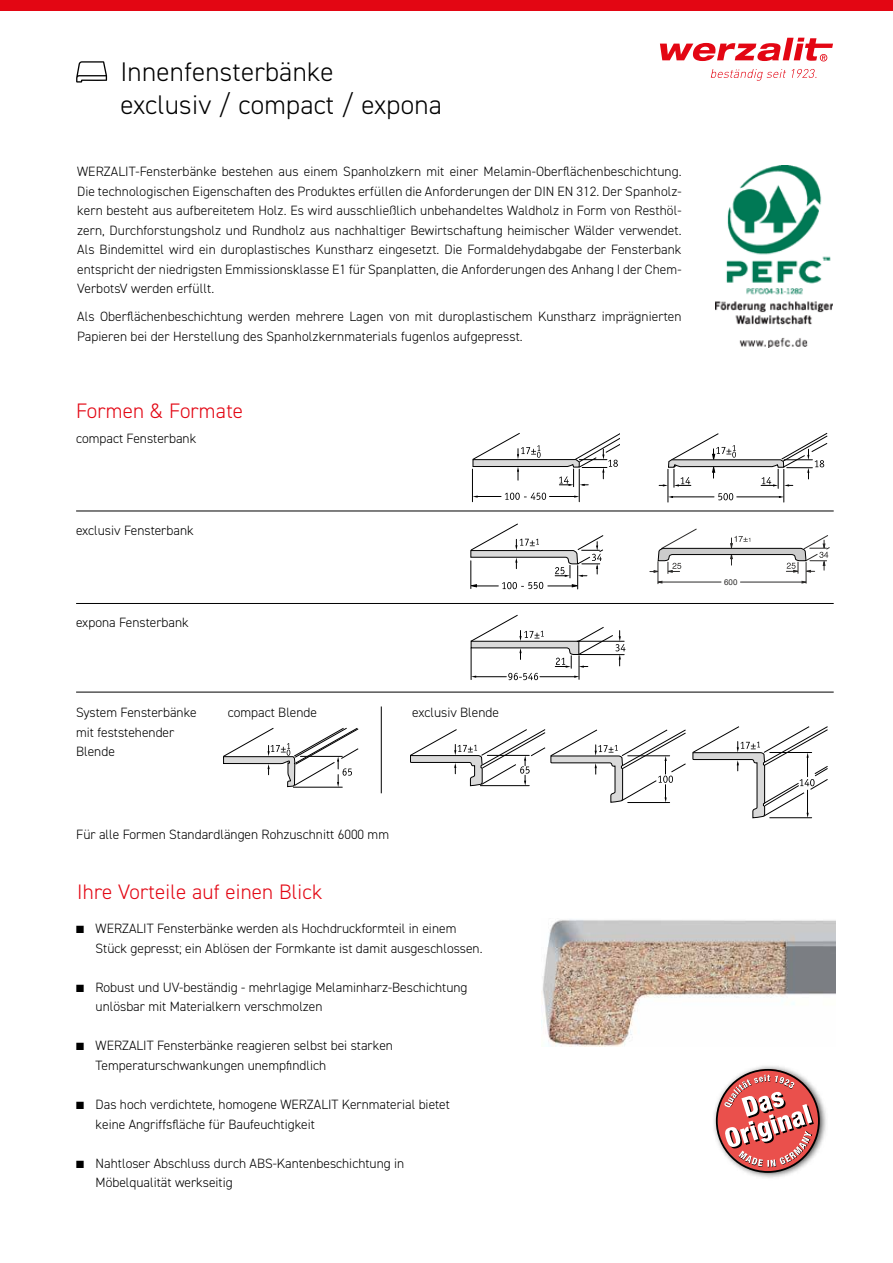
<style>
.page{position:relative;width:893px;height:1263px;background:#fff}
.page>*{position:absolute;margin:0;border:0;box-sizing:border-box;transform-origin:0 0}
.t1{font:300 27px/32.4px "DIN2014";letter-spacing:.01em;color:#000}
.t2{font:300 21px "DIN2014";letter-spacing:.01em;color:#e30613}
.t3{font:300 13.5px/19.5px "DIN2014";color:#000}
.t4{font:7.95px "Arial";color:#2b2a29}
</style>
<div class="page">
<div style="left:0;top:0;width:893px;height:11px;background:#e30613"></div>
<img style="left:541px;top:919px;width:295px;height:127px">
<svg style="left:76px;top:61px;width:31px;height:22px"></svg>
<svg style="left:660px;top:38px;width:173px;height:23px"></svg>
<svg style="left:711px;top:69px;width:75px;height:12px"></svg>
<svg style="left:792px;top:69px;width:24px;height:9px"></svg>
<svg style="left:470px;top:523px;width:134px;height:66px"></svg>
<svg style="left:471px;top:615px;width:154px;height:65px"></svg>
<svg style="left:410px;top:729px;width:276px;height:74px"></svg>
<svg style="left:692px;top:726px;width:136px;height:93px"></svg>
<hr style="left:293px;top:787px;width:49px;height:1px;background:#000">
<svg style="left:223px;top:727px;width:136px;height:60px"></svg>
<hr style="left:472px;top:469px;width:1px;height:33px;background:#000">
<hr style="left:579px;top:469px;width:1px;height:33px;background:#000">
<svg style="left:473px;top:493px;width:106px;height:7px"></svg>
<svg style="left:472px;top:433px;width:147px;height:54px"></svg>
<hr style="left:668px;top:469px;width:1px;height:33px;background:#000">
<hr style="left:784px;top:469px;width:1px;height:33px;background:#000">
<svg style="left:659px;top:433px;width:169px;height:67px"></svg>
<svg style="left:650px;top:528px;width:180px;height:56px"></svg>
<hr style="left:76px;top:511px;width:758px;height:1px;background:#000">
<hr style="left:76px;top:603px;width:758px;height:1px;background:#000">
<hr style="left:76px;top:692px;width:758px;height:1px;background:#000">
<hr style="left:381px;top:706px;width:1px;height:87px;background:#000">
<img style="left:716px;top:166px;width:117px;height:181px">
<svg style="left:714px;top:1066px;width:112px;height:112px"></svg>
<h1 class="t1" style="left:120px;top:56px;width:323px">Innenfensterbänke<br>exclusiv / compact / expona</h1>
<p class="t3" style="left:77px;top:162px;width:606px;text-align:justify">WERZALIT-Fensterbänke bestehen aus einem Spanholzkern mit einer Melamin-Oberflächenbeschichtung.<br>Die technologischen Eigenschaften des Produktes erfüllen die Anforderungen der DIN EN 312. Der Spanholz&shy;kern besteht aus aufbereitetem Holz. Es wird ausschließlich unbehandeltes Waldholz in Form von Resthöl&shy;zern, Durchforstungsholz und Rundholz aus nachhaltiger Bewirtschaftung heimischer Wälder verwendet.<br>Als Bindemittel wird ein duroplastisches Kunstharz eingesetzt. Die Formaldehydabgabe der Fensterbank entspricht der niedrigsten Emmissionsklasse E1 für Spanplatten, die Anforderungen des Anhang I der Chem-VerbotsV werden erfüllt.</p>
<p class="t3" style="left:77px;top:307px;width:606px">Als Oberflächenbeschichtung werden mehrere Lagen von mit duroplastischem Kunstharz imprägnierten<br>Papieren bei der Herstellung des Spanholzkernmaterials fugenlos aufgepresst.</p>
<h2 class="t2" style="left:76px;top:398px;width:168px">Formen &amp; Formate</h2>
<p class="t3" style="left:76px;top:429px;width:122px">compact Fensterbank</p>
<p class="t3" style="left:76px;top:520px;width:119px">exclusiv Fensterbank</p>
<p class="t3" style="left:76px;top:612px;width:114px">expona Fensterbank</p>
<p class="t3" style="left:76px;top:703px;width:122px">System Fensterbänke mit feststehender<br>Blende</p>
<p class="t3" style="left:228px;top:703px;width:91px">compact Blende</p>
<p class="t3" style="left:412px;top:703px;width:88px">exclusiv Blende</p>
<p class="t3" style="left:76px;top:825px;width:314px">Für alle Formen Standardlängen Rohzuschnitt 6000 mm</p>
<h2 class="t2" style="left:77px;top:879px;width:247px">Ihre Vorteile auf einen Blick</h2>
<p class="t3" style="left:96px;top:919px;width:388px;text-indent:-19px">■ WERZALIT Fensterbänke werden als Hochdruckformteil in einem<br>Stück gepresst; ein Ablösen der Formkante ist damit ausgeschlossen.</p>
<p class="t3" style="left:96px;top:978px;width:373px;text-indent:-19px">■ Robust und UV-beständig - mehrlagige Melaminharz-Beschichtung unlösbar mit Materialkern verschmolzen</p>
<p class="t3" style="left:96px;top:1036px;width:299px;text-indent:-19px">■ WERZALIT Fensterbänke reagieren selbst bei starken<br>Temperaturschwankungen unempfindlich</p>
<p class="t3" style="left:96px;top:1095px;width:356px;text-indent:-19px">■ Das hoch verdichtete, homogene WERZALIT Kernmaterial bietet keine Angriffsfläche für Baufeuchtigkeit</p>
<p class="t3" style="left:96px;top:1153px;width:310px;text-indent:-19px">■ Nahtloser Abschluss durch ABS-Kantenbeschichtung in<br>Möbelqualität werkseitig</p>
<p class="t4" style="left:724px;top:577px;width:15px">600</p>
</div>
